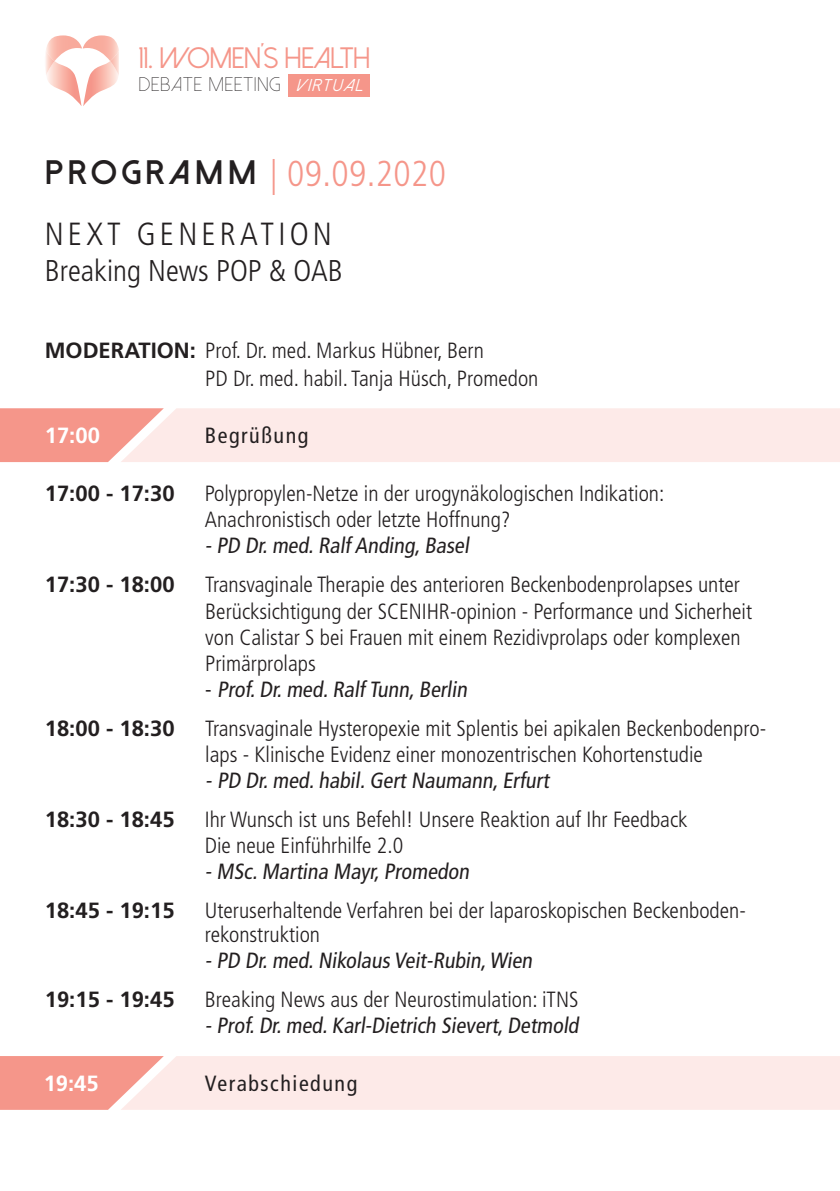
<style>
.page{position:relative;width:840px;height:1191px;background:#fff}
.page>*{position:absolute;margin:0;border:0;box-sizing:border-box;transform-origin:0 0}
.t1{font:300 condensed 36px "Frutiger LT Std";letter-spacing:.01em;color:#f5968a}
.t2{font:300 condensed 32px "Frutiger LT Std";letter-spacing:.13em;color:#231f20}
.t3{font:300 condensed 30px "Frutiger LT Std";color:#231f20}
.t4{font:29.4px "Dolce Vita";color:#f5968a}
.t5{font:300 condensed 22px/26px "Frutiger LT Std";color:#231f20}
.t6{font:condensed 22px "Frutiger LT Std";letter-spacing:.07em;color:#231f20}
.t7{font:700 22px "Frutiger LT Std";color:#231f20}
.t8{font:700 22px "Frutiger LT Std";color:#fff}
.t9{font:300 19.6px "Dolce Vita";letter-spacing:.05em;color:#231f20}
.t10{font:italic 17px "Dolce Vita";color:#fff}
.s1{font-family:"Dolce Vita";font-weight:800;font-stretch:normal;font-size:34px;color:#231f20}
.s2{font-weight:700;font-stretch:normal}
</style>
<div class="page">
<svg style="left:46px;top:35px;width:73px;height:71px"></svg>
<img style="left:45px;top:51px;width:10px;height:24px">
<svg style="left:0;top:408px;width:839px;height:54px"></svg>
<svg style="left:0;top:1056px;width:839px;height:53px"></svg>
<div style="left:288px;top:74px;width:81px;height:23px;background:#f5968a"></div>
<h3 class="t4" style="left:139px;top:43px;width:232px">11. WOMEN´S HEALTH</h3>
<p class="t9" style="left:139px;top:75px;width:143px">DEBATE MEETING</p>
<p class="t10" style="left:296px;top:77px;width:73px">VIRTUAL</p>
<h1 class="t1" style="left:45px;top:153px;width:402px"><span class="s1">PROGRAMM</span> | 09.09.2020</h1>
<h2 class="t2" style="left:45px;top:216px;width:288px">NEXT GENERATION</h2>
<h3 class="t3" style="left:45px;top:254px;width:299px">Breaking News POP &amp; OAB</h3>
<p class="t5" style="left:205px;top:336px;width:334px;line-height:28px;text-indent:-160px"><span class="s2">MODERATION:</span> Prof. Dr. med. Markus Hübner, Bern<br>PD Dr. med. habil. Tanja Hüsch, Promedon</p>
<p class="t8" style="left:45px;top:423px;width:57px">17:00</p>
<p class="t6" style="left:205px;top:423px;width:105px">Begrüßung</p>
<p class="t5" style="left:205px;top:481px;width:461px">Polypropylen-Netze in der urogynäkologischen Indikation:<br>Anachronistisch oder letzte Hoffnung?</p>
<p class="t6" style="left:205px;top:533px;width:269px">- PD Dr.med.RalfAnding,Basel</p>
<p class="t7" style="left:45px;top:481px;width:131px">17:00 - 17:30</p>
<p class="t7" style="left:45px;top:572px;width:131px">17:30 - 18:00</p>
<p class="t7" style="left:45px;top:715px;width:131px">18:00 - 18:30</p>
<p class="t5" style="left:205px;top:572px;width:548px">Transvaginale Therapie des anterioren Beckenbodenprolapses unter Berücksichtigung der SCENIHR-opinion - Performance und Sicherheit von Calistar S bei Frauen mit einem Rezidivprolaps oder komplexen Primärprolaps</p>
<p class="t6" style="left:205px;top:676px;width:267px">- Prof.Dr.med.RalfTunn,Berlin</p>
<p class="t5" style="left:205px;top:715px;width:562px">Transvaginale Hysteropexie mit Splentis bei apikalen Beckenbodenpro&shy;laps - Klinische Evidenz einer monozentrischen Kohortenstudie</p>
<p class="t6" style="left:205px;top:767px;width:348px">- PD Dr.med.habil.Gert Naumann,Erfurt</p>
<p class="t7" style="left:45px;top:806px;width:131px">18:30 - 18:45</p>
<p class="t5" style="left:205px;top:806px;width:484px">Ihr Wunsch ist uns Befehl! Unsere Reaktion auf Ihr Feedback<br>Die neue Einführhilfe 2.0</p>
<p class="t6" style="left:205px;top:858px;width:269px">- MSc.Martina Mayr,Promedon</p>
<p class="t7" style="left:45px;top:897px;width:131px">18:45 - 19:15</p>
<p class="t5" style="left:205px;top:899px;width:542px;line-height:24px">Uteruserhaltende Verfahren bei der laparoskopischen Beckenboden&shy;rekonstruktion</p>
<p class="t6" style="left:205px;top:947px;width:332px">- PD Dr.med.Nikolaus Veit-Rubin,Wien</p>
<p class="t5" style="left:205px;top:987px;width:375px">Breaking News aus der Neurostimulation: iTNS</p>
<p class="t6" style="left:205px;top:1013px;width:378px">- Prof.Dr.med.Karl-Dietrich Sievert,Detmold</p>
<p class="t7" style="left:45px;top:986px;width:131px">19:15 - 19:45</p>
<p class="t8" style="left:44px;top:1070px;width:57px">19:45</p>
<p class="t6" style="left:205px;top:1070px;width:154px">Verabschiedung</p>
</div>
